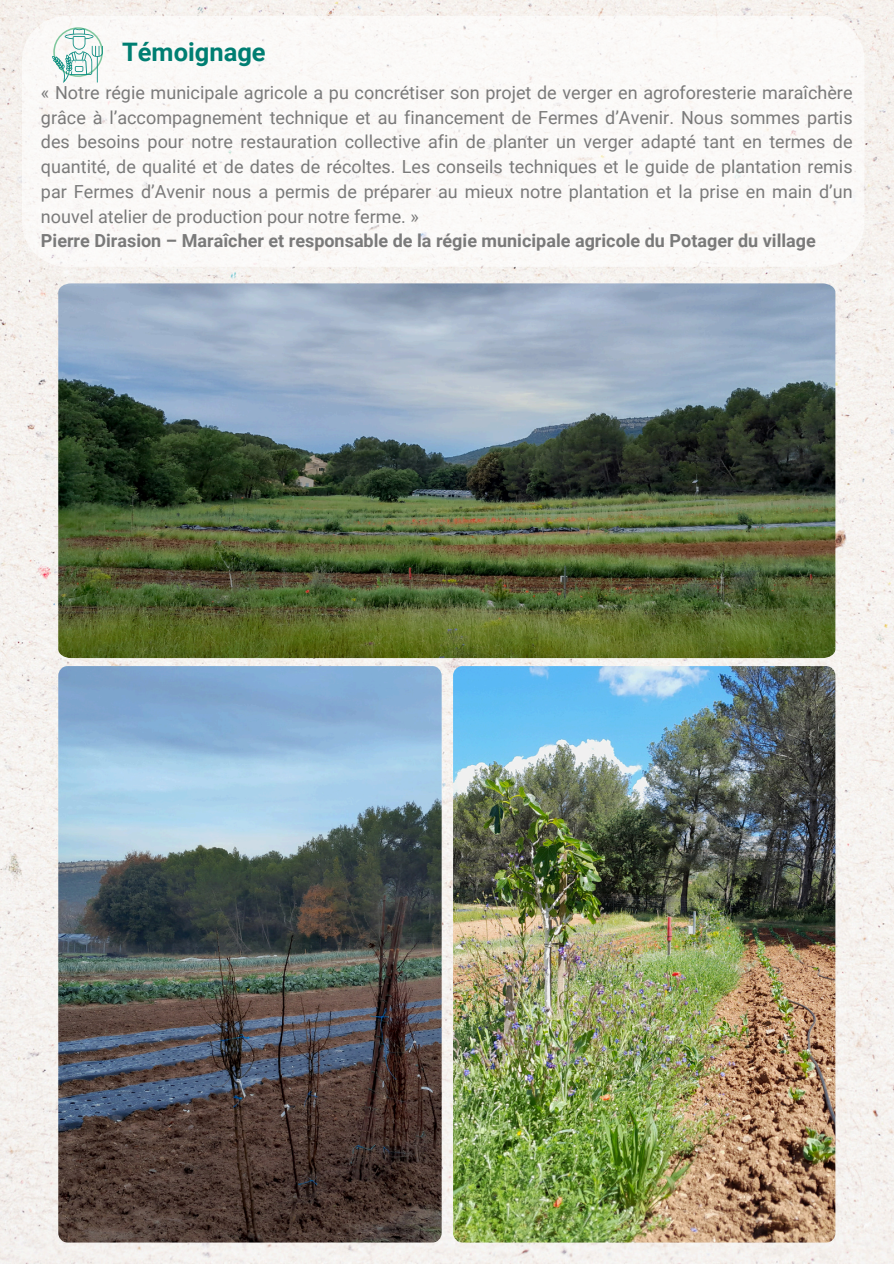
<style>
.page{position:relative;width:894px;height:1264px;background:#fff}
.page>*{position:absolute;margin:0;border:0;box-sizing:border-box;transform-origin:0 0}
.t1{font:700 25.5px "Roboto";color:#007e72}
.t2{font:18px/24.8px "Roboto";color:#7a7a7a;text-align:justify}
.t3{font:700 18px "Roboto";color:#7a7a7a}
</style>
<div class="page">
<img style="left:0;top:0;width:893px;height:1263px">
<img style="left:58px;top:283px;width:777px;height:375px">
<img style="left:58px;top:666px;width:383px;height:576px;border-radius:9px">
<img style="left:453px;top:666px;width:382px;height:576px;border-radius:9px">
<svg style="left:22px;top:16px;width:842px;height:251px"></svg>
<svg style="left:52px;top:27px;width:51px;height:55px"></svg>
<h1 class="t1" style="left:122px;top:37px;width:145px">Témoignage</h1>
<p class="t2" style="left:41px;top:80px;width:812px">« Notre régie municipale agricole a pu concrétiser son projet de verger en agroforesterie maraîchère grâce à l’accompagnement technique et au financement de Fermes d’Avenir. Nous sommes partis des besoins pour notre restauration collective afin de planter un verger adapté tant en termes de quantité, de qualité et de dates de récoltes. Les conseils techniques et le guide de plantation remis par Fermes d’Avenir nous a permis de préparer au mieux notre plantation et la prise en main d’un nouvel atelier de production pour notre ferme. »</p>
<p class="t3" style="left:41px;top:231px;width:776px">Pierre Dirasion – Maraîcher et responsable de la régie municipale agricole du Potager du village</p>
</div>
